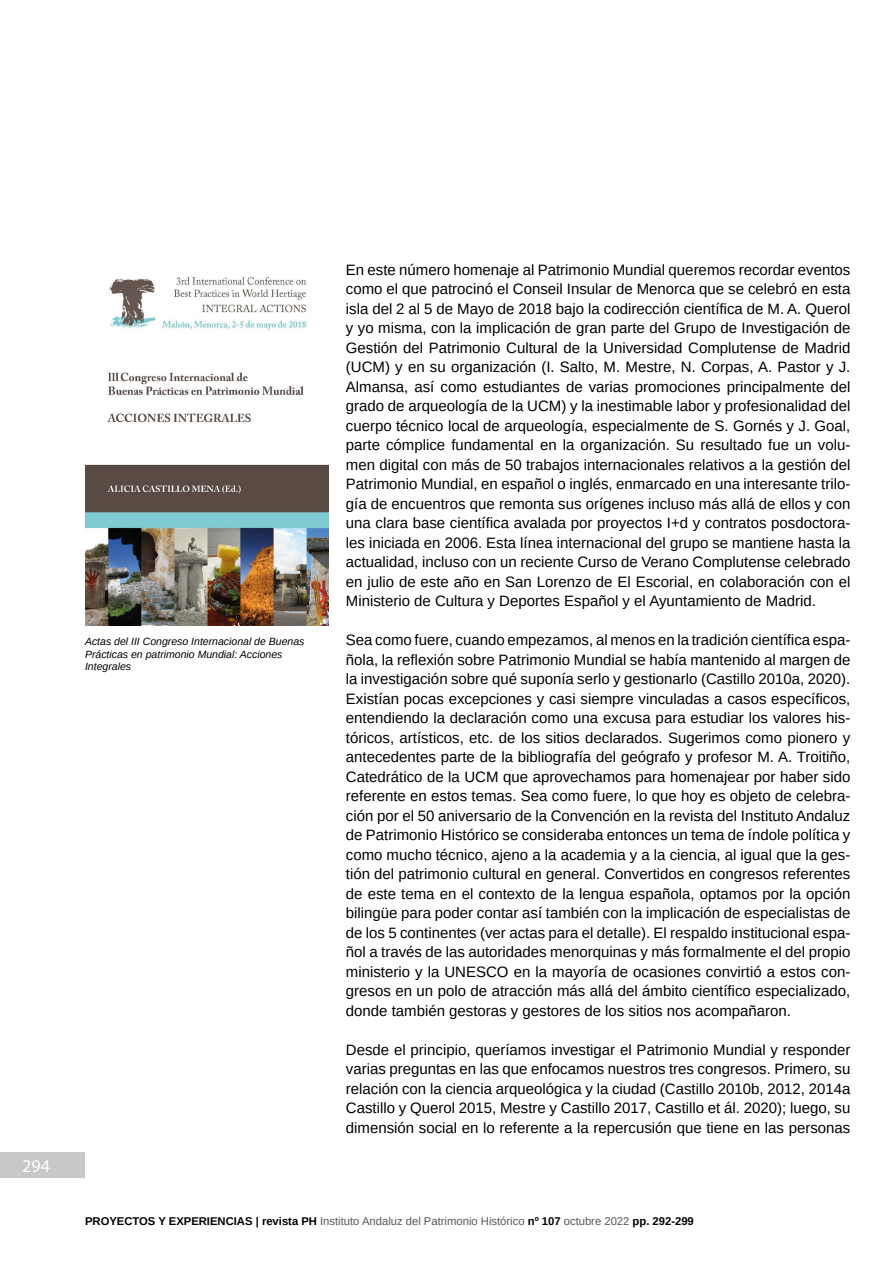
<style>
.page{position:relative;width:893px;height:1263px;background:#fff}
.page>*{position:absolute;margin:0;border:0;box-sizing:border-box;transform-origin:0 0}
.t1{font:18px "Myriad Pro";color:#fff}
.t2{font:15px/19.5px "Arimo";color:#000;text-align:justify}
.t3{font:11.25px "Arimo";color:#58595b}
.t4{font:italic 10.5px/12.6px "Arimo";color:#000}
.s1{font-weight:700;color:#000}
</style>
<div class="page">
<div style="left:0;top:1152px;width:85px;height:26px;background:#c7c8ca"></div>
<img style="left:85px;top:277px;width:244px;height:349px">
<p class="t1" style="left:22px;top:1155px;width:29px">294</p>
<p class="t4" style="left:85px;top:635px;width:221px">Actas del III Congreso Internacional de Buenas<br>Prácticas en patrimonio Mundial: Acciones<br>Integrales</p>
<p class="t2" style="left:346px;top:260px;width:506px">En este número homenaje al Patrimonio Mundial queremos recordar eventos como el que patrocinó el Conseil Insular de Menorca que se celebró en esta isla del 2 al 5 de Mayo de 2018 bajo la codirección científica de M. A. Querol y yo misma, con la implicación de gran parte del Grupo de Investigación de Gestión del Patrimonio Cultural de la Universidad Complutense de Madrid (UCM) y en su organización (I. Salto, M. Mestre, N. Corpas, A. Pastor y J.<br>Almansa, así como estudiantes de varias promociones principalmente del grado de arqueología de la UCM) y la inestimable labor y profesionalidad del cuerpo técnico local de arqueología, especialmente de S. Gornés y J. Goal, parte cómplice fundamental en la organización. Su resultado fue un volu&shy;men digital con más de 50 trabajos internacionales relativos a la gestión del Patrimonio Mundial, en español o inglés, enmarcado en una interesante trilo&shy;gía de encuentros que remonta sus orígenes incluso más allá de ellos y con una clara base científica avalada por proyectos I+d y contratos posdoctora&shy;les iniciada en 2006. Esta línea internacional del grupo se mantiene hasta la actualidad, incluso con un reciente Curso de Verano Complutense celebrado en julio de este año en San Lorenzo de El Escorial, en colaboración con el Ministerio de Cultura y Deportes Español y el Ayuntamiento de Madrid.</p>
<p class="t2" style="left:346px;top:630px;width:506px">Sea como fuere, cuando empezamos, al menos en la tradición científica espa&shy;ñola, la reflexión sobre Patrimonio Mundial se había mantenido al margen de la investigación sobre qué suponía serlo y gestionarlo (Castillo 2010a, 2020).<br>Existían pocas excepciones y casi siempre vinculadas a casos específicos, entendiendo la declaración como una excusa para estudiar los valores his&shy;tóricos, artísticos, etc. de los sitios declarados. Sugerimos como pionero y antecedentes parte de la bibliografía del geógrafo y profesor M. A. Troitiño, Catedrático de la UCM que aprovechamos para homenajear por haber sido referente en estos temas. Sea como fuere, lo que hoy es objeto de celebra&shy;ción por el 50 aniversario de la Convención en la revista del Instituto Andaluz de Patrimonio Histórico se consideraba entonces un tema de índole política y como mucho técnico, ajeno a la academia y a la ciencia, al igual que la ges&shy;tión del patrimonio cultural en general. Convertidos en congresos referentes de este tema en el contexto de la lengua española, optamos por la opción bilingüe para poder contar así también con la implicación de especialistas de de los 5 continentes (ver actas para el detalle). El respaldo institucional espa&shy;ñol a través de las autoridades menorquinas y más formalmente el del propio ministerio y la UNESCO en la mayoría de ocasiones convirtió a estos con&shy;gresos en un polo de atracción más allá del ámbito científico especializado, donde también gestoras y gestores de los sitios nos acompañaron.</p>
<p class="t2" style="left:346px;top:1040px;width:506px">Desde el principio, queríamos investigar el Patrimonio Mundial y responder varias preguntas en las que enfocamos nuestros tres congresos. Primero, su relación con la ciencia arqueológica y la ciudad (Castillo 2010b, 2012, 2014a Castillo y Querol 2015, Mestre y Castillo 2017, Castillo et ál. 2020); luego, su dimensión social en lo referente a la repercusión que tiene en las personas</p>
<p class="t3" style="left:85px;top:1213px;width:610px"><span class="s1">PROYECTOS Y EXPERIENCIAS | revista PH</span> Instituto Andaluz del Patrimonio Histórico <span class="s1">nº 107</span> octubre 2022 <span class="s1">pp. 292-299</span></p>
</div>
